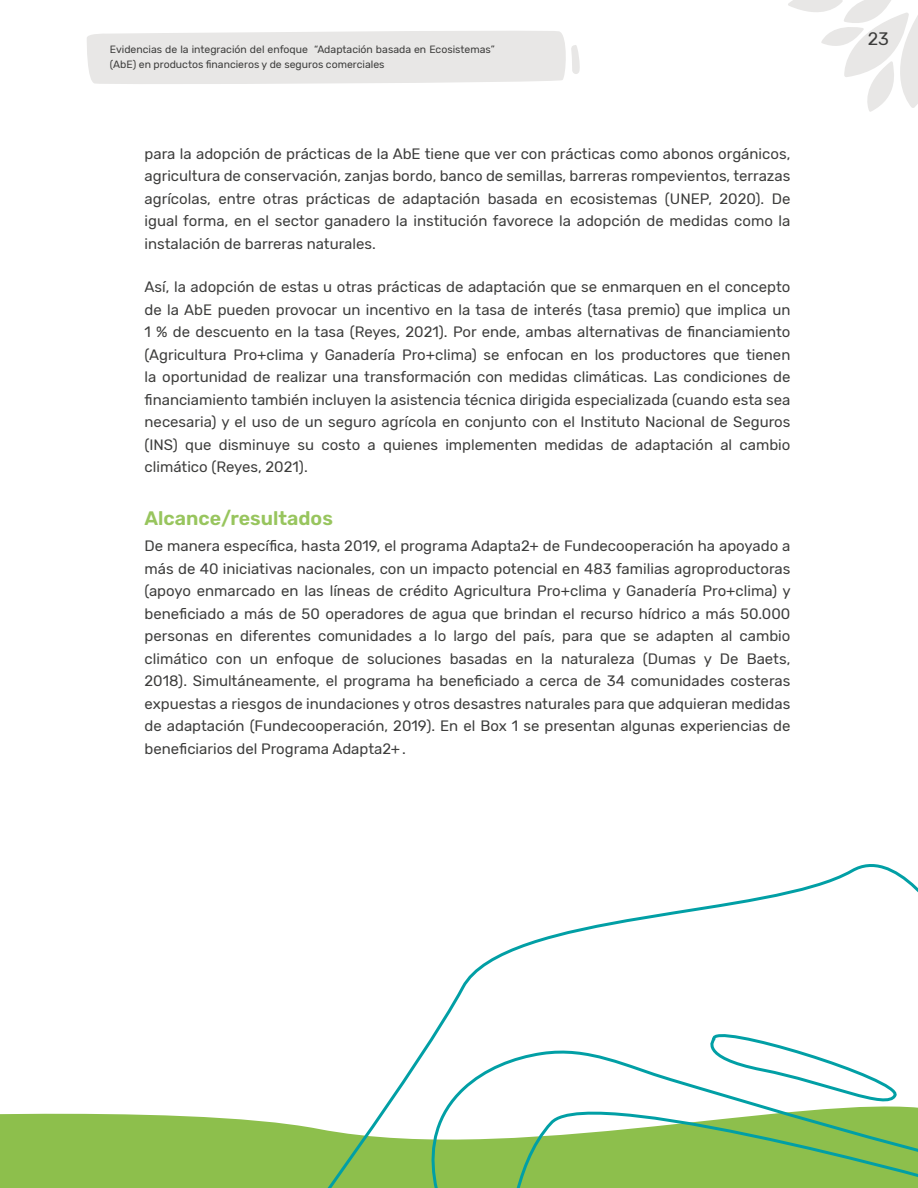
<style>
.page{position:relative;width:918px;height:1188px;background:#fff}
.page>*{position:absolute;margin:0;border:0;box-sizing:border-box;transform-origin:0 0}
.t1{font:600 19.5px "Rubik";color:#98c55e}
.t2{font:18px "Rubik";color:#3c3c3b}
.t3{font:15px/22.5px "Rubik";color:#3c3c3b;text-align:justify}
.t4{font:10.5px/15px "Rubik";color:#3c3c3b}
</style>
<div class="page">
<div style="left:0;top:1113px;width:281px;height:75px;background:#8dbf4c"></div>
<svg style="left:788px;top:0;width:130px;height:112px"></svg>
<div style="left:87px;top:31px;width:493px;height:53px;background:#e8e7e6"></div>
<svg style="left:281px;top:864px;width:637px;height:324px"></svg>
<p class="t4" style="left:110px;top:42px;width:386px">Evidencias de la integración del enfoque “Adaptación basada en Ecosistemas” (AbE) en productos financieros y de seguros comerciales</p>
<p class="t3" style="left:145px;top:143px;width:647px">para la adopción de prácticas de la AbE tiene que ver con prácticas como abonos orgánicos, agricultura de conservación, zanjas bordo, banco de semillas, barreras rompevientos, terrazas agrícolas, entre otras prácticas de adaptación basada en ecosistemas (UNEP, 2020). De igual forma, en el sector ganadero la institución favorece la adopción de medidas como la instalación de barreras naturales.</p>
<p class="t3" style="left:145px;top:276px;width:647px">Así, la adopción de estas u otras prácticas de adaptación que se enmarquen en el concepto de la AbE pueden provocar un incentivo en la tasa de interés (tasa premio) que implica un 1 % de descuento en la tasa (Reyes, 2021). Por ende, ambas alternativas de financiamiento (Agricultura Pro+clima y Ganadería Pro+clima) se enfocan en los productores que tienen la oportunidad de realizar una transformación con medidas climáticas. Las condiciones de financiamiento también incluyen la asistencia técnica dirigida especializada (cuando esta sea necesaria) y el uso de un seguro agrícola en conjunto con el Instituto Nacional de Seguros (INS) que disminuye su costo a quienes implementen medidas de adaptación al cambio climático (Reyes, 2021).</p>
<h1 class="t1" style="left:145px;top:507px;width:190px">Alcance/resultados</h1>
<p class="t3" style="left:145px;top:535px;width:648px">De manera específica, hasta 2019, el programa Adapta2+ de Fundecooperación ha apoyado a más de 40 iniciativas nacionales, con un impacto potencial en 483 familias agroproductoras (apoyo enmarcado en las líneas de crédito Agricultura Pro+clima y Ganadería Pro+clima) y beneficiado a más de 50 operadores de agua que brindan el recurso hídrico a más 50.000 personas en diferentes comunidades a lo largo del país, para que se adapten al cambio climático con un enfoque de soluciones basadas en la naturaleza (Dumas y De Baets, 2018). Simultáneamente, el programa ha beneficiado a cerca de 34 comunidades costeras expuestas a riesgos de inundaciones y otros desastres naturales para que adquieran medidas de adaptación (Fundecooperación, 2019). En el Box 1 se presentan algunas experiencias de beneficiarios del Programa Adapta2+.</p>
<p class="t2" style="left:868px;top:29px;width:23px">23</p>
</div>
